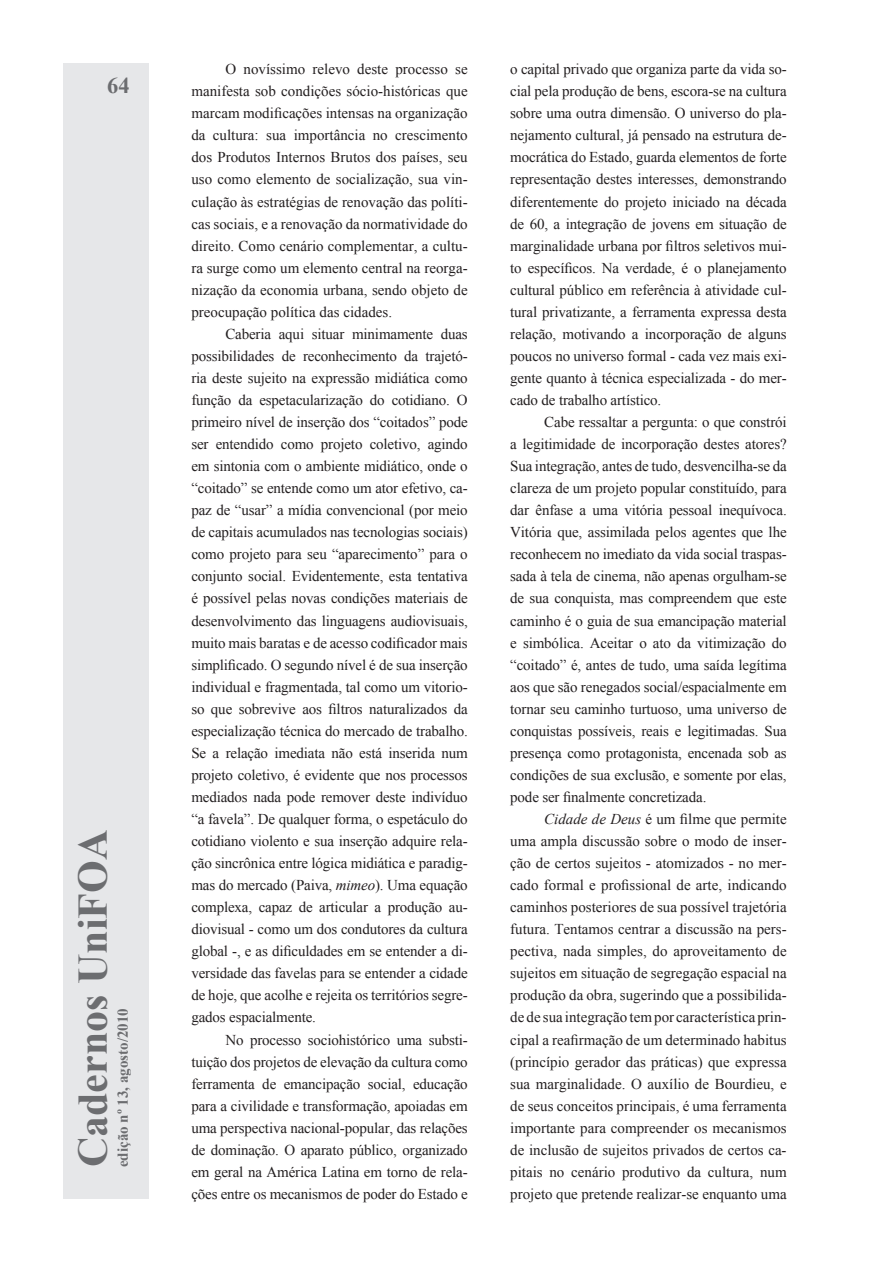
<style>
.page{position:relative;width:893px;height:1263px;background:#fff}
.page>*{position:absolute;margin:0;border:0;box-sizing:border-box;transform-origin:0 0}
.t1{font:700 42px "Times New Roman";color:#6c6d70}
.t2{font:700 22.5px "Times New Roman";color:#6c6d70}
.t3{font:15px/22px "Times New Roman";letter-spacing:-.01em;color:#231f20;text-align:justify}
.t4{font:700 15px "Times New Roman";color:#6c6d70}
.s1{font-style:italic}
</style>
<div class="page">
<div style="left:64px;top:64px;width:85px;height:1135px;background:#e6e7e9"></div>
<h2 class="t2" style="left:107px;top:70px;width:24px">64</h2>
<h1 class="t1" style="left:64px;top:1167px;width:339px;rotate:-90deg">Cadernos UniFOA</h1>
<p class="t4" style="left:113px;top:1167px;width:161px;rotate:-90deg">edição nº 13, agosto/2010</p>
<p class="t3" style="left:191px;top:58px;width:278px;text-indent:34px">O novíssimo relevo deste processo se manifesta sob condições sócio-históricas que marcam modificações intensas na organização da cultura: sua importância no crescimento dos Produtos Internos Brutos dos países, seu uso como elemento de socialização, sua vin&shy;culação às estratégias de renovação das políti&shy;cas sociais, e a renovação da normatividade do direito. Como cenário complementar, a cultu&shy;ra surge como um elemento central na reorga&shy;nização da economia urbana, sendo objeto de preocupação política das cidades.</p>
<p class="t3" style="left:191px;top:323px;width:278px;text-indent:34px">Caberia aqui situar minimamente duas possibilidades de reconhecimento da trajetó&shy;ria deste sujeito na expressão midiática como função da espetacularização do cotidiano. O primeiro nível de inserção dos “coitados” pode ser entendido como projeto coletivo, agindo em sintonia com o ambiente midiático, onde o “coitado” se entende como um ator efetivo, ca&shy;paz de “usar” a mídia convencional (por meio de capitais acumulados nas tecnologias sociais) como projeto para seu “aparecimento” para o conjunto social. Evidentemente, esta tentativa é possível pelas novas condições materiais de desenvolvimento das linguagens audiovisuais, muito mais baratas e de acesso codificador mais simplificado. O segundo nível é de sua inserção individual e fragmentada, tal como um vitorio&shy;so que sobrevive aos filtros naturalizados da especialização técnica do mercado de trabalho.<br>Se a relação imediata não está inserida num projeto coletivo, é evidente que nos processos mediados nada pode remover deste indivíduo “a favela”. De qualquer forma, o espetáculo do cotidiano violento e sua inserção adquire rela&shy;ção sincrônica entre lógica midiática e paradig&shy;mas do mercado (Paiva, <span class="s1">mimeo</span>). Uma equação complexa, capaz de articular a produção au&shy;diovisual - como um dos condutores da cultura global -, e as dificuldades em se entender a di&shy;versidade das favelas para se entender a cidade de hoje, que acolhe e rejeita os territórios segre&shy;gados espacialmente.</p>
<p class="t3" style="left:191px;top:1028px;width:278px;text-indent:34px">No processo sociohistórico uma substi&shy;tuição dos projetos de elevação da cultura como ferramenta de emancipação social, educação para a civilidade e transformação, apoiadas em uma perspectiva nacional-popular, das relações de dominação. O aparato público, organizado em geral na América Latina em torno de rela&shy;ções entre os mecanismos de poder do Estado e</p>
<p class="t3" style="left:510px;top:58px;width:278px">o capital privado que organiza parte da vida so&shy;cial pela produção de bens, escora-se na cultura sobre uma outra dimensão. O universo do pla&shy;nejamento cultural, já pensado na estrutura de&shy;mocrática do Estado, guarda elementos de forte representação destes interesses, demonstrando diferentemente do projeto iniciado na década de 60, a integração de jovens em situação de marginalidade urbana por filtros seletivos mui&shy;to específicos. Na verdade, é o planejamento cultural público em referência à atividade cul&shy;tural privatizante, a ferramenta expressa desta relação, motivando a incorporação de alguns poucos no universo formal - cada vez mais exi&shy;gente quanto à técnica especializada - do mer&shy;cado de trabalho artístico.</p>
<p class="t3" style="left:510px;top:411px;width:278px;text-indent:34px">Cabe ressaltar a pergunta: o que constrói a legitimidade de incorporação destes atores?<br>Sua integração, antes de tudo, desvencilha-se da clareza de um projeto popular constituído, para dar ênfase a uma vitória pessoal inequívoca.<br>Vitória que, assimilada pelos agentes que lhe reconhecem no imediato da vida social traspas&shy;sada à tela de cinema, não apenas orgulham-se de sua conquista, mas compreendem que este caminho é o guia de sua emancipação material e simbólica. Aceitar o ato da vitimização do “coitado” é, antes de tudo, uma saída legítima aos que são renegados social/espacialmente em tornar seu caminho turtuoso, uma universo de conquistas possíveis, reais e legitimadas. Sua presença como protagonista, encenada sob as condições de sua exclusão, e somente por elas, pode ser finalmente concretizada.</p>
<p class="t3" style="left:510px;top:808px;width:278px;text-indent:34px"><span class="s1">Cidade de Deus</span> é um filme que permite uma ampla discussão sobre o modo de inser&shy;ção de certos sujeitos - atomizados - no mer&shy;cado formal e profissional de arte, indicando caminhos posteriores de sua possível trajetória futura. Tentamos centrar a discussão na pers&shy;pectiva, nada simples, do aproveitamento de sujeitos em situação de segregação espacial na produção da obra, sugerindo que a possibilida&shy;de de sua integração tem por característica prin&shy;cipal a reafirmação de um determinado habitus (princípio gerador das práticas) que expressa sua marginalidade. O auxílio de Bourdieu, e de seus conceitos principais, é uma ferramenta importante para compreender os mecanismos de inclusão de sujeitos privados de certos ca&shy;pitais no cenário produtivo da cultura, num projeto que pretende realizar-se enquanto uma</p>
</div>
